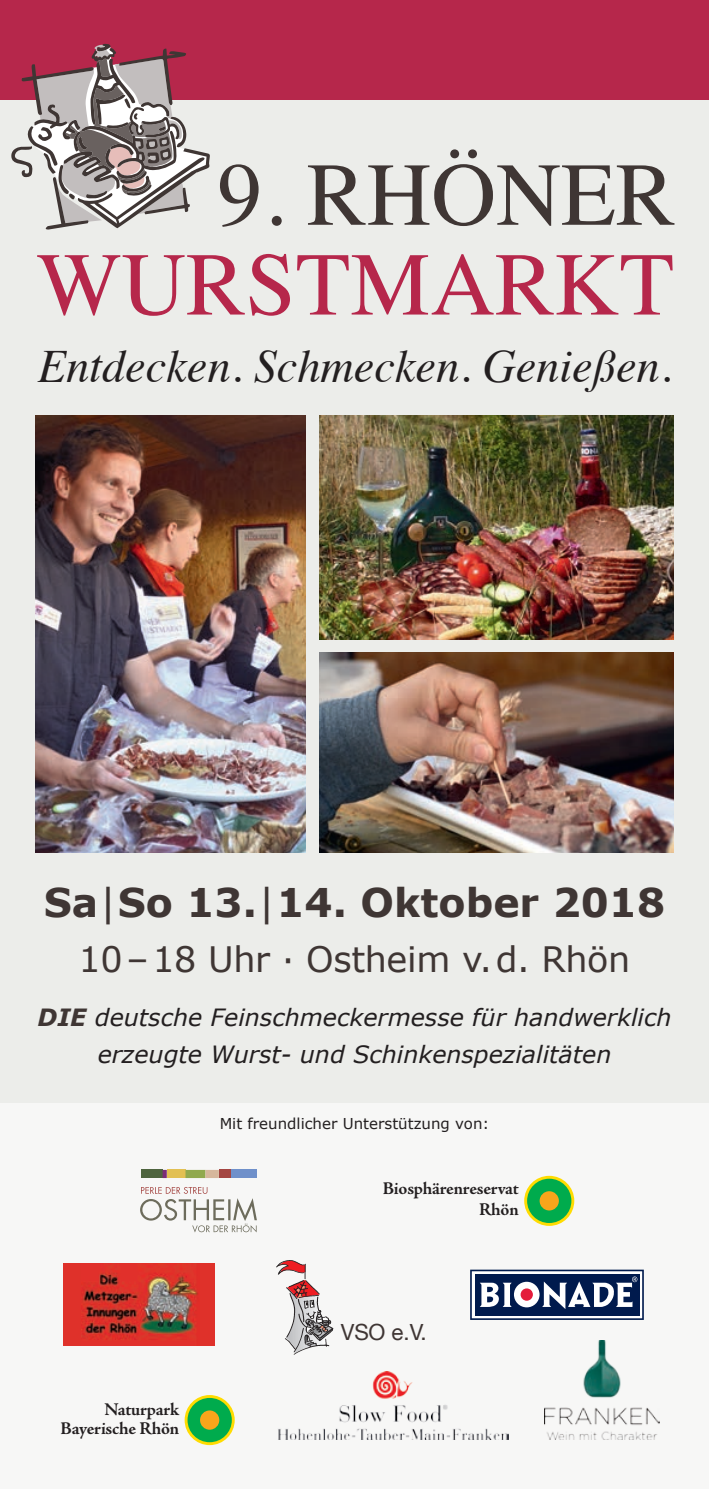
<style>
.page{position:relative;width:709px;height:1489px;background:#fff}
.page>*{position:absolute;margin:0;border:0;box-sizing:border-box;transform-origin:0 0}
.t1{font:89.75px "Times";color:#b6274b}
.t2{font:89.75px "Times";color:#3f3634}
.t3{font:italic 46.25px "Times";color:#231f20}
.t4{font:700 39.5px "Verdana";color:#3f3634}
.t5{font:35px "Verdana";letter-spacing:-.01em;color:#3f3634}
.t6{font:italic 23.75px/37.5px "Verdana";color:#231f20;text-align:center}
.t7{font:22.25px "Helvetica Neue";color:#3f3634}
.t8{font:700 18px/19.2px "Adobe Jenson Pro";letter-spacing:-.015em;color:#231f20;text-align:right}
.t9{font:15px "Verdana";color:#231f20}
.s1{font-style:inherit}
.s2{font-weight:400}
.s3{font-weight:700;color:#3f3634}
</style>
<div class="page">
<div style="left:0;top:0;width:709px;height:1488px;background:#ecedea"></div>
<div style="left:0;top:0;width:709px;height:99px;background:#b6274b"></div>
<svg style="left:11px;top:44px;width:199px;height:186px"></svg>
<div style="left:0;top:1103px;width:709px;height:385px;background:#f7f7f6"></div>
<div style="left:64px;top:1262px;width:151px;height:83px;background:#df312a"></div>
<img style="left:82px;top:1262px;width:118px;height:78px">
<div style="left:470px;top:1269px;width:174px;height:50px;background:linear-gradient(to bottom,#30456e,#344871)"></div>
<svg style="left:472px;top:1271px;width:170px;height:47px"></svg>
<div style="left:475px;top:1274px;width:164px;height:41px;background:#001a4d"></div>
<svg style="left:480px;top:1282px;width:31px;height:24px"></svg>
<div style="left:514px;top:1281px;width:25px;height:26px;background:#fff;border-radius:50%"></div>
<div style="left:520px;top:1288px;width:13px;height:12px;background:#e41c3b;border-radius:50%"></div>
<svg style="left:542px;top:1276px;width:95px;height:32px"></svg>
<img style="left:544px;top:1340px;width:116px;height:98px">
<img style="left:276px;top:1260px;width:58px;height:95px">
<img style="left:278px;top:1371px;width:230px;height:67px">
<img style="left:36px;top:416px;width:270px;height:436px">
<img style="left:319px;top:652px;width:355px;height:200px">
<img style="left:319px;top:416px;width:355px;height:223px">
<div style="left:230px;top:1169px;width:26px;height:8px;background:#6f90ca"></div>
<div style="left:167px;top:1169px;width:18px;height:8px;background:#e2c053"></div>
<div style="left:141px;top:1169px;width:22px;height:8px;background:#4e643e"></div>
<div style="left:219px;top:1169px;width:11px;height:8px;background:#a44642"></div>
<svg style="left:163px;top:1169px;width:4px;height:8px"></svg>
<svg style="left:185px;top:1169px;width:34px;height:8px"></svg>
<svg style="left:140px;top:1187px;width:117px;height:45px"></svg>
<svg style="left:185px;top:1394px;width:50px;height:50px"></svg>
<div style="left:187px;top:1397px;width:45px;height:44px;background:#00ab4d;border-radius:50%"></div>
<div style="left:200px;top:1410px;width:19px;height:19px;background:#f9a51b;border-radius:50%"></div>
<svg style="left:524px;top:1175px;width:50px;height:50px"></svg>
<div style="left:527px;top:1178px;width:44px;height:44px;background:#00ab4d;border-radius:50%"></div>
<div style="left:539px;top:1191px;width:20px;height:19px;background:#f9a51b;border-radius:50%"></div>
<h1 class="t2" style="left:217px;top:111px;width:460px">9. RHÖNER</h1>
<h1 class="t1" style="left:37px;top:200px;width:639px"><span class="s1">W</span>URSTMARKT</h1>
<h2 class="t3" style="left:38px;top:326px;width:635px">Entdecken. Schmecken. Genießen.</h2>
<h3 class="t4" style="left:44px;top:876px;width:623px">Sa<span class="s2">|</span>So 13.<span class="s2">|</span>14. Oktober 2018</h3>
<h3 class="t5" style="left:79px;top:936px;width:553px">10–18 Uhr · Ostheim v.d. Rhön</h3>
<p class="t6" style="left:38px;top:998px;width:635px"><span class="s3">DIE</span> deutsche Feinschmeckermesse für handwerklich erzeugte Wurst- und Schinkenspezialitäten</p>
<p class="t9" style="left:220px;top:1113px;width:271px">Mit freundlicher Unterstützung von:</p>
<p class="t8" style="left:383px;top:1178px;width:137px;line-height:20.8px">Biosphärenreservat<br>Rhön</p>
<p class="t8" style="left:60px;top:1399px;width:120px">Naturpark<br>Bayerische Rhön</p>
<p class="t7" style="left:341px;top:1315px;width:87px">VSO e.V.</p>
</div>
